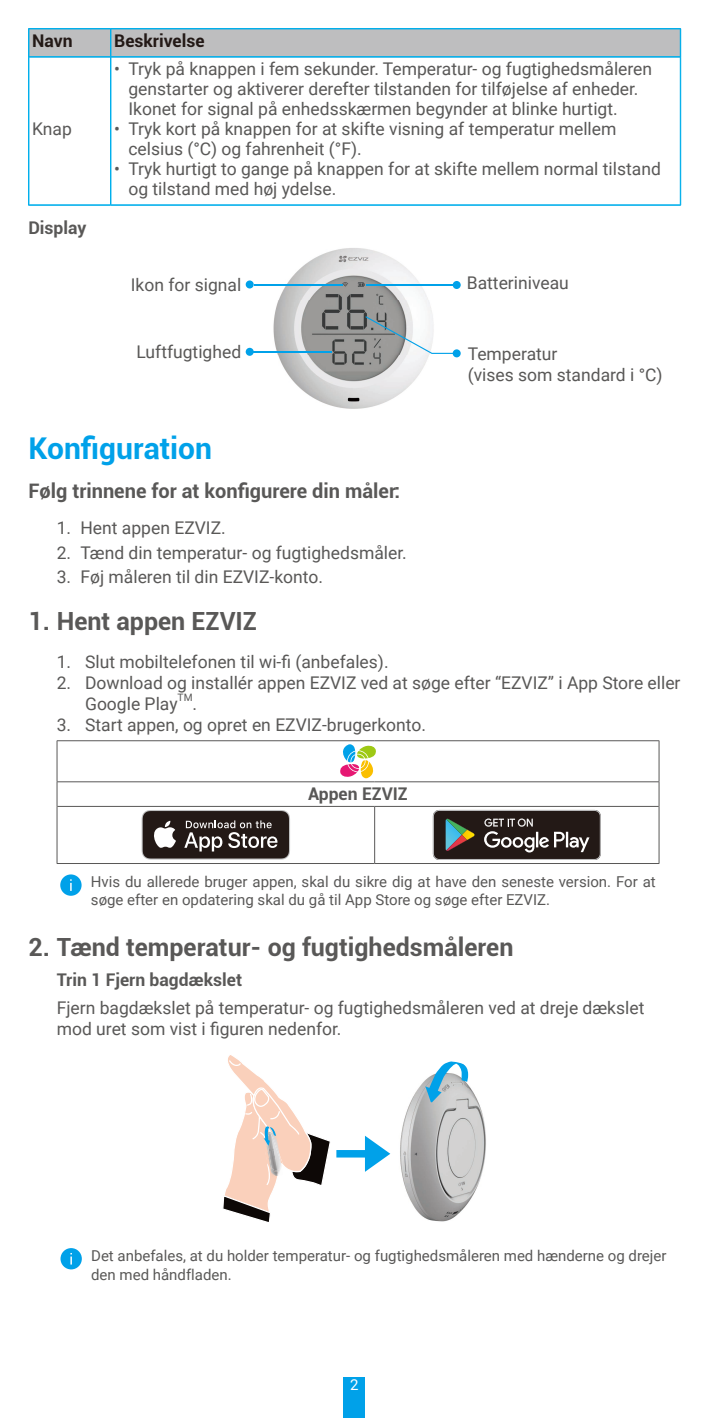
<style>
.page{position:relative;width:709px;height:1418px;background:#fff}
.page>*{position:absolute;margin:0;border:0;box-sizing:border-box;transform-origin:0 0}
.t1{font:700 30px "Roboto";color:#00a1e9}
.t2{font:700 25px "Roboto";color:#595857}
.t3{font:700 20px "Roboto";color:#595857}
.t4{font:17.5px/20px "Roboto";color:#595857}
.t5{font:700 17.5px "Roboto";color:#595857}
.t6{font:700 17.5px "Roboto";color:#231916}
.t7{font:15px/18px "Roboto";color:#595857}
.t8{font:15px "Roboto";color:#fff}
.t9{font:10.25px "Roboto";color:#595857}
</style>
<div class="page">
<div style="left:344px;top:1376px;width:21px;height:41px;background:#00a1e9"></div>
<hr style="left:28px;top:28px;width:83px;height:1px;background:#00afec">
<hr style="left:111px;top:28px;width:569px;height:1px;background:#00afec">
<div style="left:28px;top:29px;width:653px;height:28px;background:#bebebf"></div>
<hr style="left:29px;top:56px;width:82px;height:1px;background:#00afec">
<hr style="left:28px;top:57px;width:83px;height:1px;background:#00afec">
<hr style="left:111px;top:56px;width:569px;height:1px;background:#00afec">
<hr style="left:111px;top:57px;width:569px;height:1px;background:#00afec">
<hr style="left:28px;top:57px;width:1px;height:148px;background:#00afec">
<hr style="left:110px;top:57px;width:1px;height:148px;background:#00afec">
<hr style="left:680px;top:57px;width:1px;height:148px;background:#00afec">
<hr style="left:29px;top:204px;width:82px;height:1px;background:#00afec">
<hr style="left:28px;top:205px;width:83px;height:1px;background:#00afec">
<hr style="left:111px;top:204px;width:569px;height:1px;background:#00afec">
<hr style="left:111px;top:205px;width:569px;height:1px;background:#00afec">
<img style="left:272px;top:248px;width:162px;height:161px">
<svg style="left:365px;top:316px;width:87px;height:38px"></svg>
<div style="left:246px;top:280px;width:8px;height:8px;background:#00a1e9;border-radius:50%"></div>
<hr style="left:254px;top:284px;width:88px;height:1px;background:#00a1e9">
<div style="left:452px;top:281px;width:9px;height:8px;background:#00a1e9;border-radius:50%"></div>
<div style="left:452px;top:349px;width:9px;height:8px;background:#00a1e9;border-radius:50%"></div>
<hr style="left:366px;top:284px;width:88px;height:1px;background:#00a1e9">
<div style="left:246px;top:348px;width:8px;height:8px;background:#00a1e9;border-radius:50%"></div>
<hr style="left:254px;top:351px;width:78px;height:1px;background:#00a1e9">
<hr style="left:57px;top:781px;width:317px;height:1px;background:#595857">
<hr style="left:374px;top:781px;width:285px;height:1px;background:#595857">
<hr style="left:57px;top:806px;width:317px;height:1px;background:#595857">
<hr style="left:374px;top:806px;width:284px;height:1px;background:#595857">
<hr style="left:374px;top:806px;width:1px;height:57px;background:#595857">
<hr style="left:658px;top:741px;width:1px;height:40px;background:#595857">
<svg style="left:658px;top:782px;width:1px;height:24px"></svg>
<hr style="left:57px;top:740px;width:317px;height:1px;background:#595857">
<hr style="left:57px;top:741px;width:1px;height:40px;background:#595857">
<hr style="left:374px;top:740px;width:285px;height:1px;background:#595857">
<svg style="left:57px;top:782px;width:1px;height:24px"></svg>
<hr style="left:57px;top:806px;width:1px;height:57px;background:#595857">
<hr style="left:658px;top:806px;width:1px;height:57px;background:#595857">
<hr style="left:57px;top:863px;width:317px;height:1px;background:#595857">
<hr style="left:374px;top:863px;width:285px;height:1px;background:#595857">
<svg style="left:340px;top:744px;width:36px;height:34px"></svg>
<svg style="left:142px;top:810px;width:148px;height:49px"></svg>
<svg style="left:433px;top:810px;width:168px;height:50px"></svg>
<div style="left:60px;top:874px;width:22px;height:21px;background:#00a1e9;border-radius:50%"></div>
<svg style="left:70px;top:879px;width:2px;height:11px"></svg>
<img style="left:400px;top:1073px;width:86px;height:149px">
<svg style="left:425px;top:1061px;width:43px;height:41px"></svg>
<div style="left:336px;top:1149px;width:48px;height:8px;background:#00a1e9"></div>
<svg style="left:365px;top:1135px;width:25px;height:36px"></svg>
<svg style="left:223px;top:1055px;width:107px;height:167px"></svg>
<div style="left:60px;top:1248px;width:22px;height:21px;background:#00a1e9;border-radius:50%"></div>
<svg style="left:70px;top:1253px;width:2px;height:11px"></svg>
<p class="t6" style="left:32px;top:29px;width:42px">Navn</p>
<p class="t6" style="left:114px;top:29px;width:92px">Beskrivelse</p>
<p class="t4" style="left:32px;top:118px;width:41px">Knap</p>
<p class="t5" style="left:28px;top:216px;width:60px">Display</p>
<p class="t4" style="left:128px;top:58px;width:525px;text-indent:-14px">• Tryk på knappen i fem sekunder. Temperatur- og fugtighedsmåleren genstarter og aktiverer derefter tilstanden for tilføjelse af enheder.<br>Ikonet for signal på enhedsskærmen begynder at blinke hurtigt.</p>
<p class="t4" style="left:128px;top:118px;width:489px;text-indent:-14px">• Tryk kort på knappen for at skifte visning af temperatur mellem celsius (°C) og fahrenheit (°F).</p>
<p class="t4" style="left:128px;top:158px;width:534px;text-indent:-14px">• Tryk hurtigt to gange på knappen for at skifte mellem normal tilstand og tilstand med høj ydelse.</p>
<p class="t4" style="left:131px;top:274px;width:112px">Ikon for signal</p>
<p class="t4" style="left:137px;top:341px;width:106px">Luftfugtighed</p>
<p class="t4" style="left:467px;top:272px;width:103px">Batteriniveau</p>
<p class="t4" style="left:468px;top:342px;width:196px;line-height:21px">Temperatur<br>(vises som standard i °C)</p>
<h1 class="t1" style="left:28px;top:427px;width:185px">Konfiguration</h1>
<p class="t3" style="left:28px;top:477px;width:373px">Følg trinnene for at konfigurere din måler:</p>
<p class="t4" style="left:57px;top:517px;width:171px">1. Hent appen EZVIZ.</p>
<p class="t4" style="left:57px;top:542px;width:352px">2. Tænd din temperatur- og fugtighedsmåler.</p>
<p class="t4" style="left:57px;top:566px;width:268px">3. Føj måleren til din EZVIZ-konto.</p>
<h2 class="t2" style="left:28px;top:603px;width:230px">1. Hent appen EZVIZ</h2>
<p class="t4" style="left:57px;top:651px;width:333px">1. Slut mobiltelefonen til wi-fi (anbefales).</p>
<p class="t4" style="left:85px;top:671px;width:597px;line-height:21px;text-indent:-28px">2. Download og installér appen EZVIZ ved at søge efter “EZVIZ” i App Store eller<br>Google Play</p>
<p class="t9" style="left:178px;top:690px;width:16px">TM</p>
<p class="t4" style="left:193px;top:693px;width:6px">.</p>
<p class="t4" style="left:57px;top:714px;width:371px">3. Start appen, og opret en EZVIZ-brugerkonto.</p>
<p class="t5" style="left:308px;top:781px;width:101px">Appen EZVIZ</p>
<p class="t7" style="left:91px;top:872px;width:566px">Hvis du allerede bruger appen, skal du sikre dig at have den seneste version. For at søge efter en opdatering skal du gå til App Store og søge efter EZVIZ.</p>
<h2 class="t2" style="left:28px;top:929px;width:486px">2. Tænd temperatur- og fugtighedsmåleren</h2>
<p class="t5" style="left:57px;top:967px;width:187px">Trin 1 Fjern bagdækslet</p>
<p class="t4" style="left:57px;top:997px;width:589px;line-height:21px">Fjern bagdækslet på temperatur- og fugtighedsmåleren ved at dreje dækslet mod uret som vist i figuren nedenfor.</p>
<p class="t7" style="left:91px;top:1245px;width:577px;line-height:19.2px">Det anbefales, at du holder temperatur- og fugtighedsmåleren med hænderne og drejer den med håndfladen.</p>
<p class="t8" style="left:350px;top:1373px;width:10px">2</p>
</div>
